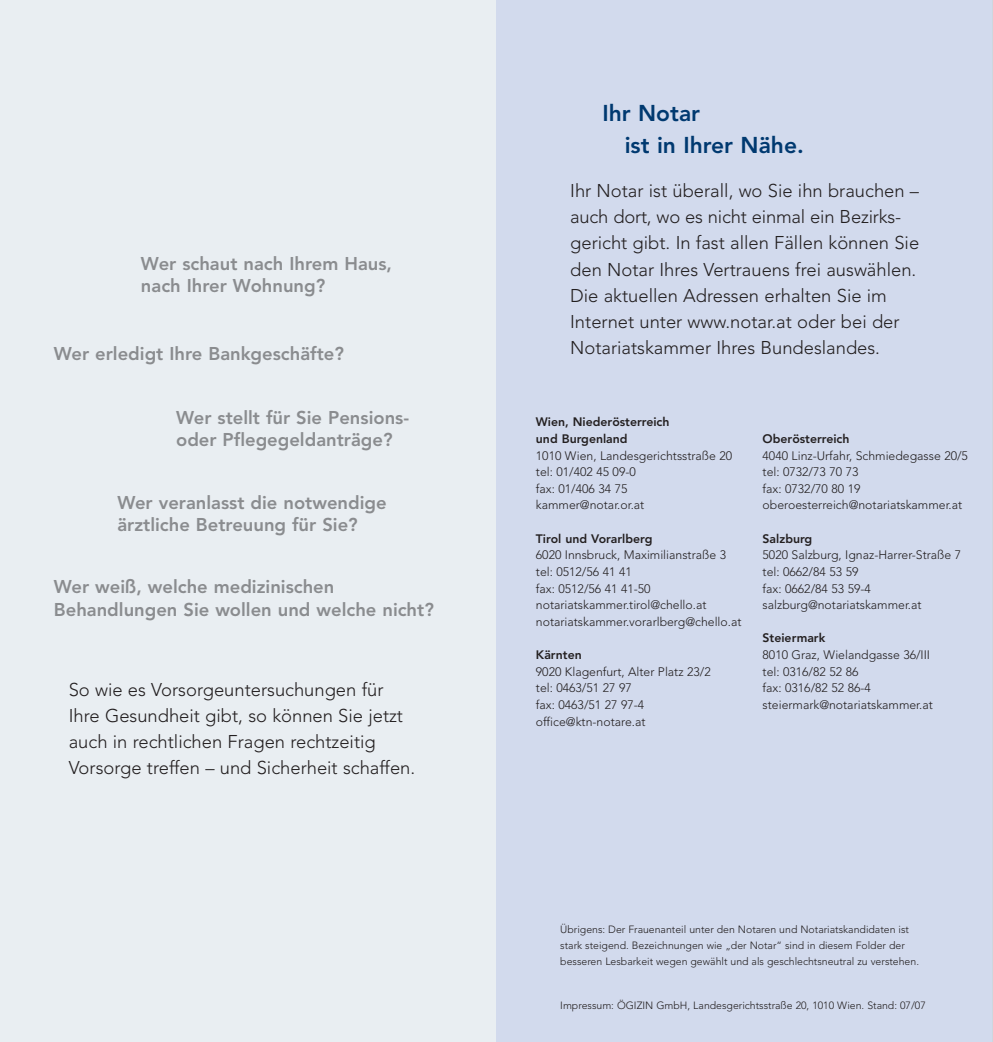
<style>
.page{position:relative;width:993px;height:1042px;background:#fff}
.page>*{position:absolute;margin:0;border:0;box-sizing:border-box;transform-origin:0 0}
.t1{font:800 22.75px/31.5px "Avenir";color:#003970}
.t2{font:300 18.38px/26.2px "Avenir";color:#231f20}
.t3{font:800 18.38px/22.8px "Avenir";color:#8a8c8f}
.t4{font:300 12.25px/16.6px "Avenir";color:#231f20}
.t5{font:800 12.25px/16.6px "Avenir";color:#231f20}
.t6{font:300 10.5px/15.8px "Avenir";color:#231f20}
</style>
<div class="page">
<div style="left:495px;top:0;width:496px;height:1042px;background:#d2daed"></div>
<hr style="left:991px;top:0;width:1px;height:1042px;background:#cdd7df">
<div style="left:0;top:0;width:495px;height:1042px;background:#e9eef2"></div>
<h2 class="t3" style="left:141px;top:253px;width:252px">Wer schaut nach Ihrem Haus, nach Ihrer Wohnung?</h2>
<h2 class="t3" style="left:54px;top:344px;width:291px">Wer erledigt Ihre Bankgeschäfte?</h2>
<h2 class="t3" style="left:176px;top:407px;width:234px">Wer stellt für Sie Pensions&shy;oder Pflegegeldanträge?</h2>
<h2 class="t3" style="left:117px;top:492px;width:271px">Wer veranlasst die notwendige ärztliche Betreuung für Sie?</h2>
<h2 class="t3" style="left:54px;top:577px;width:381px">Wer weiß, welche medizinischen<br>Behandlungen Sie wollen und welche nicht?</h2>
<h2 class="t2" style="left:69px;top:678px;width:348px">So wie es Vorsorgeuntersuchungen für Ihre Gesundheit gibt, so können Sie jetzt auch in rechtlichen Fragen rechtzeitig Vorsorge treffen – und Sicherheit schaffen.</h2>
<h1 class="t1" style="left:624px;top:100px;width:180px;text-indent:-22px">Ihr Notar<br>ist in Ihrer Nähe.</h1>
<p class="t2" style="left:570px;top:179px;width:350px">Ihr Notar ist überall, wo Sie ihn brauchen – auch dort, wo es nicht einmal ein Bezirks&shy;gericht gibt. In fast allen Fällen können Sie den Notar Ihres Vertrauens frei auswählen.<br>Die aktuellen Adressen erhalten Sie im Internet unter www.notar.at oder bei der Notariatskammer Ihres Bundeslandes.</p>
<p class="t5" style="left:535px;top:415px;width:135px">Wien, Niederösterreich und Burgenland</p>
<p class="t4" style="left:535px;top:448px;width:198px">1010 Wien, Landesgerichtsstraße 20 tel: 01/402 45 09-0<br>fax: 01/406 34 75 kammer@notar.or.at</p>
<p class="t5" style="left:535px;top:531px;width:118px">Tirol und Vorarlberg</p>
<p class="t4" style="left:535px;top:548px;width:207px">6020 Innsbruck, Maximilianstraße 3 tel: 0512/56 41 41<br>fax: 0512/56 41 41-50 notariatskammer.tirol@chello.at notariatskammer.vorarlberg@chello.at</p>
<p class="t5" style="left:535px;top:647px;width:47px">Kärnten</p>
<p class="t4" style="left:535px;top:664px;width:176px">9020 Klagenfurt, Alter Platz 23/2 tel: 0463/51 27 97<br>fax: 0463/51 27 97-4 office@ktn-notare.at</p>
<p class="t5" style="left:762px;top:431px;width:88px">Oberösterreich</p>
<p class="t4" style="left:762px;top:448px;width:207px">4040 Linz-Urfahr, Schmiedegasse 20/5 tel: 0732/73 70 73<br>fax: 0732/70 80 19 oberoesterreich@notariatskammer.at</p>
<p class="t5" style="left:762px;top:531px;width:51px">Salzburg</p>
<p class="t4" style="left:762px;top:548px;width:200px">5020 Salzburg, Ignaz-Harrer-Straße 7 tel: 0662/84 53 59<br>fax: 0662/84 53 59-4 salzburg@notariatskammer.at</p>
<p class="t5" style="left:762px;top:631px;width:64px">Steiermark</p>
<p class="t4" style="left:762px;top:647px;width:172px">8010 Graz, Wielandgasse 36/III tel: 0316/82 52 86<br>fax: 0316/82 52 86-4 steiermark@notariatskammer.at</p>
<p class="t6" style="left:560px;top:923px;width:360px">Übrigens: Der Frauenanteil unter den Notaren und Notariatskandidaten ist stark steigend. Bezeichnungen wie „der Notar“ sind in diesem Folder der besseren Lesbarkeit wegen gewählt und als geschlechtsneutral zu verstehen.</p>
<p class="t6" style="left:560px;top:999px;width:367px">Impressum: ÖGIZIN GmbH, Landesgerichtsstraße 20, 1010 Wien. Stand: 07/07</p>
</div>
